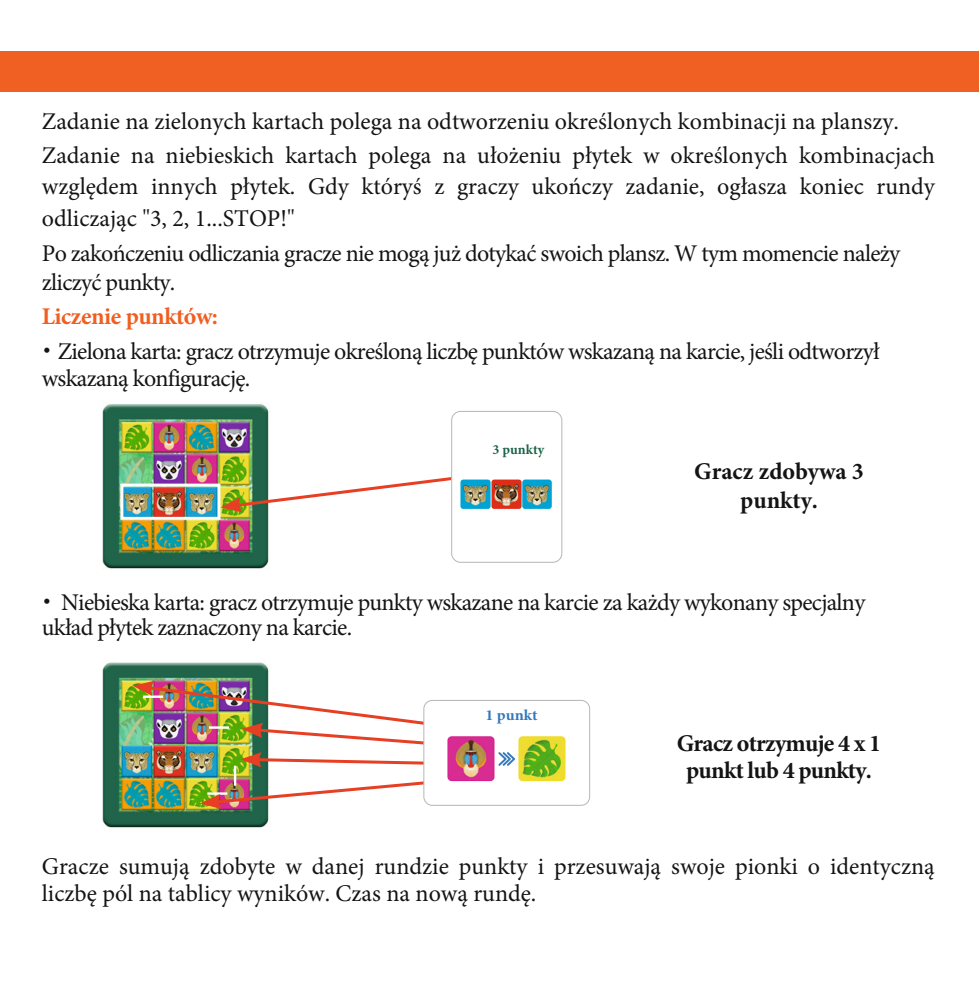
<style>
.page{position:relative;width:979px;height:984px;background:#fff}
.page>*{position:absolute;margin:0;border:0;box-sizing:border-box;transform-origin:0 0}
.texte_courant{font:24px/33.6px "Minion Pro";color:#131413}
.texte_courant-2{font:24px/28.8px "Minion Pro";letter-spacing:-.03em;color:#131413}
.texte_courant-3{font:700 24px/27px "Minion Pro";letter-spacing:-.03em;color:#131413;text-align:center}
.texte_courant-4{font:700 24px/28.8px "Minion Pro";color:#131413;text-align:center}
.texte_courant-5{font:700 24px "Minion Pro";letter-spacing:-.02em;color:#f05f21}
.t1{font:700 15.3px "Minion Pro";color:#3379bb;scale:1.05 1}
.t2{font:700 13.8px "Minion Pro";color:#1d6449}
.s1{font-family:"Interstate";font-weight:300}
</style>
<div class="page">
<img style="left:102px;top:404px;width:167px;height:165px">
<div style="left:0;top:51px;width:979px;height:41px;background:#f06022"></div>
<div style="left:120px;top:484px;width:100px;height:36px;border:3px solid #fff"></div>
<svg style="left:220px;top:471px;width:231px;height:41px"></svg>
<img style="left:102px;top:662px;width:167px;height:166px">
<div style="left:451px;top:411px;width:111px;height:152px;border:1px solid #b7b6b7;border-radius:9px"></div>
<img style="left:526px;top:479px;width:26px;height:31px">
<img style="left:495px;top:479px;width:31px;height:31px">
<img style="left:460px;top:479px;width:35px;height:31px">
<img style="left:133px;top:681px;width:457px;height:128px">
<div style="left:423px;top:700px;width:167px;height:106px;border:1px solid #b7b6b7;border-radius:9px"></div>
<p class="texte_courant" style="left:42px;top:105px;width:895px">Zadanie na zielonych kartach polega na odtworzeniu określonych kombinacji na planszy.<br>Zadanie na niebieskich kartach polega na ułożeniu płytek w określonych kombinacjach</p>
<p class="texte_courant" style="left:42px;top:171px;width:895px;line-height:31.2px">względem innych płytek. Gdy któryś z graczy ukończy zadanie, ogłasza koniec rundy odliczając "3, 2, 1...STOP!"</p>
<p class="texte_courant-2" style="left:42px;top:239px;width:860px">Po zakończeniu odliczania gracze nie mogą już dotykać swoich plansz. W tym momencie należy zliczyć punkty.</p>
<p class="texte_courant-5" style="left:42px;top:299px;width:178px">Liczenie punktów:</p>
<p class="texte_courant-2" style="left:42px;top:338px;width:839px;line-height:27px"><span class="s1">•</span> Zielona karta: gracz otrzymuje określoną liczbę punktów wskazaną na karcie, jeśli odtworzył wskazaną konfigurację.</p>
<p class="t2" style="left:493px;top:440px;width:53px">3 punkty</p>
<p class="texte_courant-4" style="left:694px;top:456px;width:171px">Gracz zdobywa 3 punkty.</p>
<p class="texte_courant-2" style="left:42px;top:589px;width:825px;line-height:25.2px"><span class="s1">•</span> Niebieska karta: gracz otrzymuje punkty wskazane na karcie za każdy wykonany specjalny układ płytek zaznaczony na karcie.</p>
<p class="t1" style="left:485px;top:704px;width:51px">1 punkt</p>
<p class="texte_courant-3" style="left:677px;top:730px;width:206px">Gracz otrzymuje 4 x 1 punkt lub 4 punkty.</p>
<p class="texte_courant" style="left:42px;top:853px;width:894px;line-height:27px">Gracze sumują zdobyte w danej rundzie punkty i przesuwają swoje pionki o identyczną liczbę pól na tablicy wyników. Czas na nową rundę.</p>
</div>
